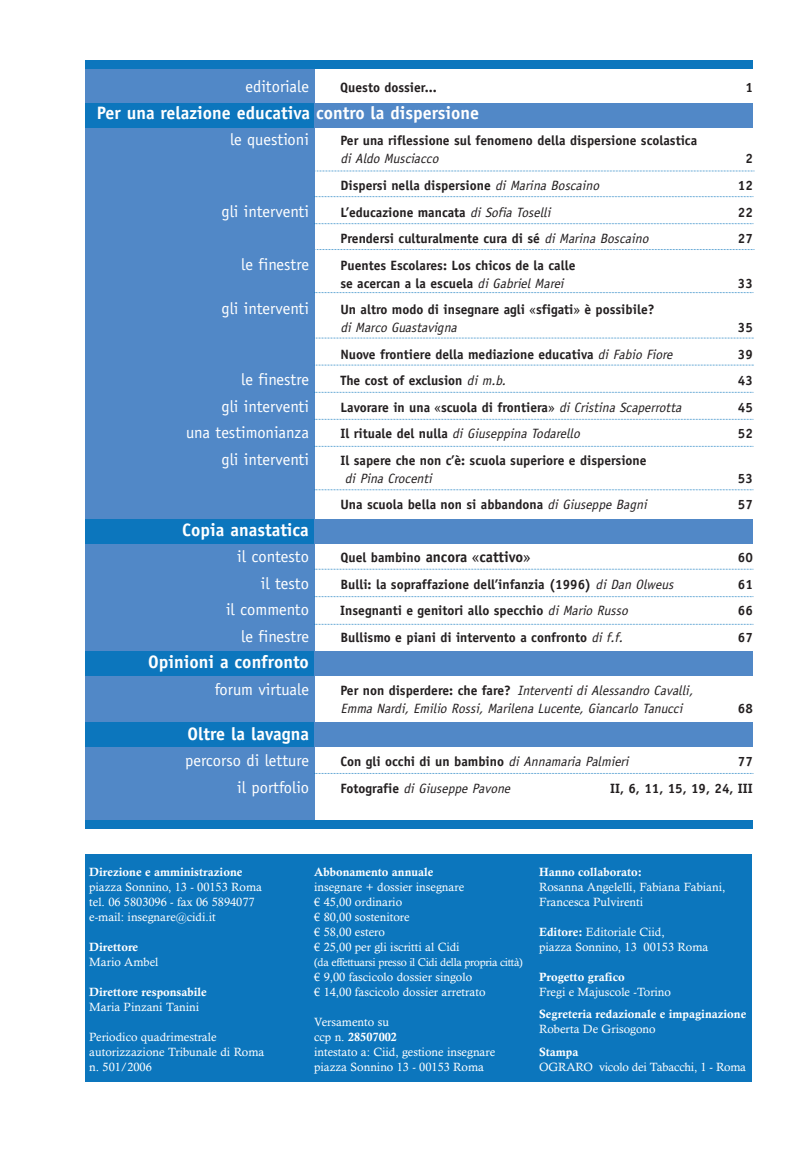
<style>
.page{position:relative;width:804px;height:1149px;background:#fff}
.page>*{position:absolute;margin:0;border:0;box-sizing:border-box;transform-origin:0 0}
.t1{font:700 18px "Officina Sans";color:#fff}
.t2{font:16.5px "Officina Sans";color:#fff}
.t3{font:700 15px "Officina Sans";color:#231f20}
.t4{font:700 13.5px/18px "Officina Sans";color:#231f20}
.t5{font:italic 13.5px/18px "Officina Sans";color:#231f20}
.t6{font:12px/15px "Calisto";color:#fff}
.t7{font:12px "Calis MT Bol";color:#fff}
.t8{font:12px "Calisto";letter-spacing:-.02em;color:#fff}
.t9{font:11.25px "Calisto";letter-spacing:-.025em;color:#fff}
.s1{font-weight:400;font-style:italic}
.s2{font-weight:400}
.s3{font-weight:700;font-style:normal}
.s4{font-size:13.5px}
.s5{font-family:"Calisto"}
.s6{font-family:"Calis MT Bol"}
</style>
<div class="page">
<div style="left:85px;top:65px;width:229px;height:756px;background:#5188c7"></div>
<div style="left:85px;top:60px;width:667px;height:9px;background:#0c76bd"></div>
<div style="left:85px;top:819px;width:668px;height:9px;background:#0c76bd"></div>
<svg style="left:314px;top:196px;width:439px;height:1px"></svg>
<svg style="left:314px;top:223px;width:439px;height:1px"></svg>
<svg style="left:314px;top:292px;width:439px;height:1px"></svg>
<svg style="left:314px;top:337px;width:440px;height:1px"></svg>
<svg style="left:314px;top:364px;width:440px;height:1px"></svg>
<div style="left:85px;top:104px;width:667px;height:24px;background:#0c76bd"></div>
<div style="left:314px;top:104px;width:438px;height:24px;background:#5188c7"></div>
<svg style="left:314px;top:419px;width:439px;height:1px"></svg>
<svg style="left:314px;top:446px;width:439px;height:1px"></svg>
<svg style="left:314px;top:489px;width:439px;height:1px"></svg>
<svg style="left:314px;top:568px;width:439px;height:1px"></svg>
<svg style="left:314px;top:596px;width:439px;height:1px"></svg>
<svg style="left:314px;top:623px;width:439px;height:1px"></svg>
<svg style="left:314px;top:392px;width:439px;height:1px"></svg>
<svg style="left:315px;top:170px;width:439px;height:1px"></svg>
<svg style="left:315px;top:249px;width:439px;height:1px"></svg>
<div style="left:85px;top:520px;width:667px;height:24px;background:#0c76bd"></div>
<div style="left:314px;top:520px;width:438px;height:24px;background:#5188c7"></div>
<div style="left:85px;top:651px;width:667px;height:24px;background:#0c76bd"></div>
<div style="left:314px;top:651px;width:438px;height:24px;background:#5188c7"></div>
<div style="left:85px;top:722px;width:667px;height:24px;background:#0c76bd"></div>
<div style="left:314px;top:722px;width:438px;height:24px;background:#5188c7"></div>
<div style="left:85px;top:854px;width:667px;height:227px;background:#0c76bd"></div>
<p class="t2" style="left:245px;top:80px;width:65px">editoriale</p>
<p class="t4" style="left:340px;top:80px;width:98px">Questo dossier...</p>
<p class="t4" style="left:745px;top:80px;width:9px">1</p>
<h1 class="t1" style="left:97px;top:106px;width:384px">Per una relazione educativa contro la dispersione</h1>
<p class="t2" style="left:230px;top:133px;width:80px">le questioni</p>
<p class="t4" style="left:340px;top:133px;width:358px">Per una riflessione sul fenomeno della dispersione scolastica</p>
<p class="t5" style="left:340px;top:151px;width:102px">di Aldo Musciacco</p>
<p class="t4" style="left:745px;top:151px;width:9px">2</p>
<p class="t4" style="left:340px;top:177px;width:263px">Dispersi nella dispersione <span class="s1">di Marina Boscaino</span></p>
<p class="t4" style="left:738px;top:177px;width:16px">12</p>
<p class="t2" style="left:221px;top:204px;width:89px">gli interventi</p>
<p class="t4" style="left:340px;top:204px;width:214px">L’educazione mancata <span class="s1">di Sofia Toselli</span></p>
<p class="t4" style="left:738px;top:204px;width:16px">22</p>
<p class="t4" style="left:340px;top:230px;width:312px">Prendersi culturalmente cura di sé <span class="s1">di Marina Boscaino</span></p>
<p class="t4" style="left:738px;top:230px;width:16px">27</p>
<p class="t2" style="left:241px;top:257px;width:69px">le finestre</p>
<p class="t4" style="left:340px;top:257px;width:236px">Puentes Escolares: Los chicos de la calle se acercan a la escuela <span class="s1">di Gabriel Marei</span></p>
<p class="t4" style="left:738px;top:275px;width:16px">33</p>
<p class="t2" style="left:221px;top:302px;width:89px">gli interventi</p>
<p class="t4" style="left:340px;top:301px;width:315px">Un altro modo di insegnare agli <span class="s2">«</span>sfigati<span class="s2">»</span> è possibile? <span class="s1">di Marco Guastavigna</span></p>
<p class="t4" style="left:738px;top:319px;width:16px">35</p>
<p class="t4" style="left:340px;top:346px;width:336px">Nuove frontiere della mediazione educativa <span class="s1">di Fabio Fiore</span></p>
<p class="t4" style="left:738px;top:346px;width:16px">39</p>
<p class="t2" style="left:241px;top:373px;width:69px">le finestre</p>
<p class="t4" style="left:340px;top:372px;width:170px">The cost of exclusion <span class="s1">di m.b.</span></p>
<p class="t4" style="left:738px;top:372px;width:16px">43</p>
<p class="t2" style="left:221px;top:399px;width:89px">gli interventi</p>
<p class="t4" style="left:340px;top:399px;width:345px">Lavorare in una <span class="s2">«</span>scuola di frontiera<span class="s2">»</span> <span class="s1">di Cristina Scaperrotta</span></p>
<p class="t4" style="left:738px;top:399px;width:16px">45</p>
<p class="t2" style="left:186px;top:426px;width:124px">una testimonianza</p>
<p class="t5" style="left:340px;top:425px;width:243px"><span class="s3">I l ri t u a l e d e l n u l l a</span> di Giuseppina Todarello</p>
<p class="t4" style="left:738px;top:425px;width:16px">52</p>
<p class="t2" style="left:221px;top:452px;width:89px">gli interventi</p>
<p class="t4" style="left:340px;top:452px;width:308px">Il sapere che non c’è: scuola superiore e dispersione</p>
<p class="t5" style="left:345px;top:470px;width:91px">di Pina Crocenti</p>
<p class="t4" style="left:738px;top:470px;width:16px">53</p>
<p class="t4" style="left:340px;top:496px;width:311px">Una scuola bella non si abbandona <span class="s1">di Giuseppe Bagni</span></p>
<p class="t4" style="left:738px;top:496px;width:16px">57</p>
<h1 class="t1" style="left:182px;top:522px;width:128px">Copia anastatica</h1>
<p class="t2" style="left:237px;top:550px;width:73px">il contesto</p>
<p class="t3" style="left:340px;top:551px;width:192px"><span class="s4">Quel bambino</span> ancora <span class="s2">«</span>cattivo<span class="s2">»</span></p>
<p class="t4" style="left:738px;top:549px;width:16px">60</p>
<p class="t2" style="left:261px;top:576px;width:50px">il testo</p>
<p class="t4" style="left:340px;top:576px;width:337px">Bulli: la sopraffazione dell’infanzia (1996) <span class="s1">di Dan Olweus</span></p>
<p class="t4" style="left:738px;top:576px;width:16px">61</p>
<p class="t2" style="left:226px;top:603px;width:84px">il commento</p>
<p class="t4" style="left:340px;top:602px;width:292px">Insegnanti e genitori allo specchio <span class="s1">di Mario Russo</span></p>
<p class="t4" style="left:738px;top:602px;width:16px">66</p>
<p class="t2" style="left:241px;top:629px;width:69px">le finestre</p>
<p class="t4" style="left:340px;top:629px;width:286px">Bullismo e piani di intervento a confronto <span class="s1">di f.f.</span></p>
<p class="t4" style="left:738px;top:629px;width:16px">67</p>
<h1 class="t1" style="left:148px;top:655px;width:162px">Opinioni a confronto</h1>
<p class="t2" style="left:215px;top:682px;width:96px">forum virtuale</p>
<p class="t5" style="left:340px;top:682px;width:357px"><span class="s3">Per non disperdere: che fare?</span> Interventi di Alessandro Cavalli,<br>Emma Nardi, Emilio Rossi, Marilena Lucente, Giancarlo Tanucci</p>
<p class="t4" style="left:738px;top:700px;width:16px">68</p>
<h1 class="t1" style="left:188px;top:726px;width:123px">Oltre la lavagna</h1>
<p class="t2" style="left:185px;top:753px;width:125px">percorso di letture</p>
<p class="t4" style="left:340px;top:753px;width:292px">Con gli occhi di un bambino <span class="s1">di Annamaria Palmieri</span></p>
<p class="t4" style="left:738px;top:753px;width:16px">77</p>
<p class="t2" style="left:237px;top:780px;width:73px">il portfolio</p>
<p class="t5" style="left:340px;top:779px;width:174px"><span class="s3">F o t o g ra fi e</span> di Giuseppe Pavone</p>
<p class="t4" style="left:610px;top:779px;width:144px">II, 6, 11, 15, 19, 24, III</p>
<p class="t7" style="left:89px;top:867px;width:155px">Direzione e amministrazione</p>
<p class="t6" style="left:89px;top:880px;width:174px">piazza Sonnino, 13 - 00153 Roma tel. 06 5803096 - fax 06 5894077 e-mail: insegnare@cidi.it</p>
<p class="t7" style="left:89px;top:942px;width:51px">Direttore</p>
<p class="t6" style="left:89px;top:955px;width:71px">Mario Ambel</p>
<p class="t7" style="left:89px;top:987px;width:119px">Direttore responsabile</p>
<p class="t6" style="left:89px;top:1000px;width:111px">Maria Pinzani Tanini</p>
<p class="t6" style="left:89px;top:1030px;width:177px">Periodico quadrimestrale autorizzazione Tribunale di Roma n. 501/2006</p>
<p class="t7" style="left:314px;top:867px;width:121px">Abbonamento annuale</p>
<p class="t6" style="left:314px;top:880px;width:151px">insegnare + dossier insegnare € 45,00 ordinario<br>€ 80,00 sostenitore<br>€ 58,00 estero<br>€ 25,00 per gli iscritti al Cidi</p>
<p class="t9" style="left:314px;top:957px;width:210px">(da effettuarsi presso il Cidi della propria città)</p>
<p class="t6" style="left:314px;top:970px;width:173px">€ 9,00 fascicolo dossier singolo<br>€ 14,00 fascicolo dossier arretrato</p>
<p class="t6" style="left:314px;top:1015px;width:76px">Versamento su</p>
<p class="t7" style="left:314px;top:1032px;width:84px"><span class="s5">ccp n.</span> 28507002</p>
<p class="t6" style="left:314px;top:1045px;width:183px">intestato a: Ciid, gestione insegnare piazza Sonnino 13 - 00153 Roma</p>
<p class="t7" style="left:539px;top:867px;width:104px">Hanno collaborato:</p>
<p class="t6" style="left:539px;top:880px;width:188px">Rosanna Angelelli, Fabiana Fabiani,<br>Francesca Pulvirenti</p>
<p class="t6" style="left:539px;top:925px;width:171px"><span class="s6">Editore:</span> Editoriale Ciid,<br>piazza Sonnino, 13 00153 Roma</p>
<p class="t7" style="left:539px;top:972px;width:87px">Progetto grafico</p>
<p class="t6" style="left:539px;top:985px;width:133px">Fregi e Majuscole -Torino</p>
<p class="t7" style="left:539px;top:1009px;width:209px">Segreteria redazionale e impaginazione</p>
<p class="t6" style="left:539px;top:1022px;width:118px">Roberta De Grisogono</p>
<p class="t7" style="left:539px;top:1047px;width:41px">Stampa</p>
<p class="t8" style="left:539px;top:1062px;width:208px">OGRARO vicolo dei Tabacchi, 1 - Roma</p>
</div>
